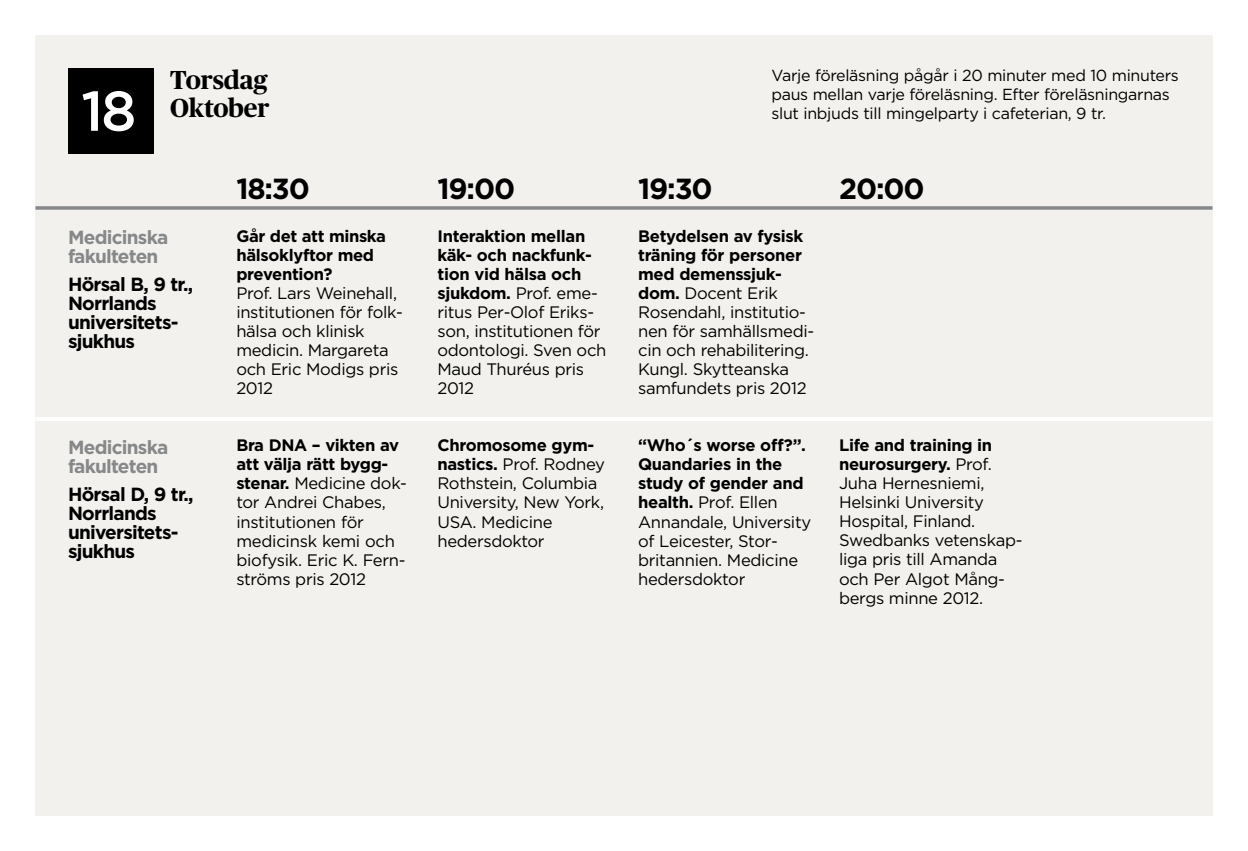
<style>
.page{position:relative;width:1248px;height:851px;background:#fff}
.page>*{position:absolute;margin:0;border:0;box-sizing:border-box;transform-origin:0 0}
.t1{font:500 56px "Gotham 20";color:#fff}
.t2{font:700 29px "Gotham 20";letter-spacing:-.02em;color:#000}
.t3{font:700 26px/28px "Publico Headline";letter-spacing:-.005em;color:#000}
.t4{font:700 19px/19px "Gotham 20";letter-spacing:-.02em;color:#000}
.t5{font:700 19px/19px "Gotham 20";letter-spacing:-.02em;color:#868889}
.t6{font:16.6px/19px "Gotham 20";color:#000}
.t7{font:700 16.6px/19px "Gotham 20";color:#000}
.t8{font:16px/19px "Gotham 20";color:#000}
.s1{font-weight:700}
</style>
<div class="page">
<div style="left:35px;top:35px;width:1177px;height:780px;background:#f2f1ed"></div>
<svg style="left:35px;top:206px;width:1177px;height:4px;background:#939495"></svg>
<hr style="left:35px;top:417px;width:1177px;height:4px;background:#fff">
<div style="left:68px;top:68px;width:85px;height:85px;background:#000"></div>
<h1 class="t1" style="left:81px;top:74px;width:56px">18</h1>
<h3 class="t3" style="left:170px;top:64px;width:101px">Torsdag<br>Oktober</h3>
<p class="t5" style="left:68px;top:228px;width:101px">Medicinska fakulteten</p>
<p class="t4" style="left:68px;top:274px;width:126px">Hörsal B, 9 tr.,<br>Norrlands universitets&shy;sjukhus</p>
<p class="t5" style="left:68px;top:438px;width:101px">Medicinska fakulteten</p>
<p class="t4" style="left:68px;top:484px;width:127px">Hörsal D, 9 tr.,<br>Norrlands universitets&shy;sjukhus</p>
<h2 class="t2" style="left:236px;top:169px;width:75px">18:30</h2>
<p class="t7" style="left:236px;top:227px;width:151px">Går det att minska hälsoklyftor med prevention?</p>
<p class="t6" style="left:236px;top:283px;width:168px">Prof. Lars Weinehall, institutionen för folk&shy;hälsa och klinisk medicin. Margareta och Eric Modigs pris<br>2012</p>
<p class="t6" style="left:236px;top:435px;width:172px"><span class="s1">Bra DNA – vikten av att välja rätt bygg&shy;stenar.</span> Medicine dok&shy;tor Andrei Chabes, institutionen för medicinsk kemi och biofysik. Eric K. Fern&shy;ströms pris 2012</p>
<h2 class="t2" style="left:437px;top:169px;width:79px">19:00</h2>
<p class="t6" style="left:437px;top:226px;width:170px"><span class="s1">Interaktion mellan käk- och nackfunk&shy;tion vid hälsa och sjukdom.</span> Prof. eme&shy;ritus Per-Olof Eriks&shy;son, institutionen för odontologi. Sven och<br>Maud Thuréus pris<br>2012</p>
<p class="t6" style="left:437px;top:435px;width:169px"><span class="s1">Chromosome gym&shy;nastics.</span> Prof. Rodney<br>Rothstein, Columbia<br>University, New York,<br>USA. Medicine hedersdoktor</p>
<p class="t8" style="left:771px;top:66px;width:408px">Varje föreläsning pågår i 20 minuter med 10 minuters paus mellan varje föreläsning. Efter föreläsningarnas slut inbjuds till mingelparty i cafeterian, 9 tr.</p>
<h2 class="t2" style="left:638px;top:169px;width:75px">19:30</h2>
<p class="t6" style="left:638px;top:226px;width:177px"><span class="s1">Betydelsen av fysisk träning för personer med demenssjuk&shy;dom.</span> Docent Erik<br>Rosendahl, institutio&shy;nen för samhällsmedi&shy;cin och rehabilitering.<br>Kungl. Skytteanska samfundets pris 2012</p>
<p class="t6" style="left:638px;top:435px;width:174px"><span class="s1">“Who´s worse off?”.<br>Quandaries in the study of gender and health.</span> Prof. Ellen<br>Annandale, University of Leicester, Stor&shy;britannien. Medicine hedersdoktor</p>
<h2 class="t2" style="left:839px;top:169px;width:86px">20:00</h2>
<p class="t6" style="left:839px;top:435px;width:184px"><span class="s1">Life and training in neurosurgery.</span> Prof.<br>Juha Hernesniemi,<br>Helsinki University<br>Hospital, Finland.<br>Swedbanks vetenskap&shy;liga pris till Amanda och Per Algot Mång&shy;bergs minne 2012.</p>
</div>
